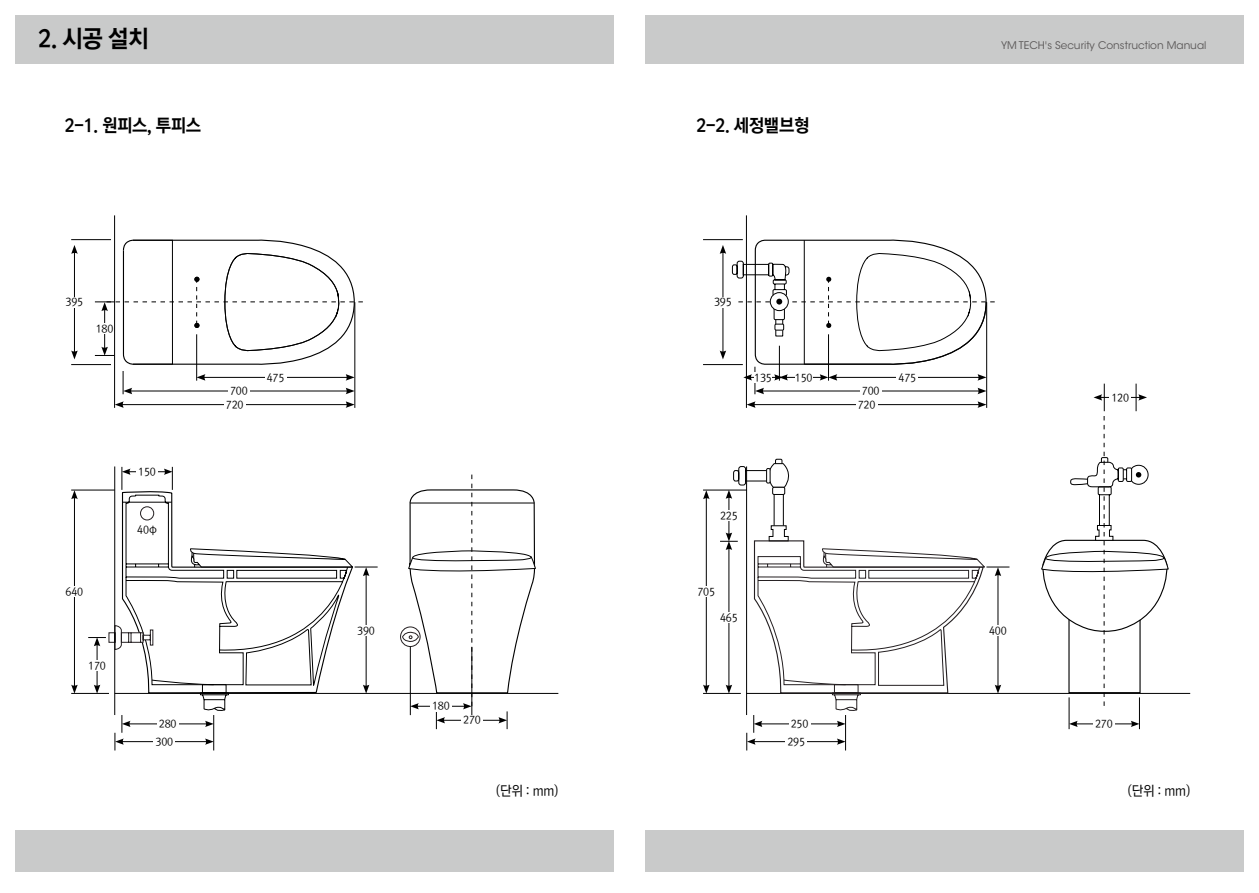
<style>
.page{position:relative;width:1259px;height:893px;background:#fff}
.page>*{position:absolute;margin:0;border:0;box-sizing:border-box;transform-origin:0 0}
.t1{font:24px "Rix M Go EB";color:#000;scale:.95 1}
.t2{font:18px "Rix M Go EB";letter-spacing:-.02em;color:#000;scale:.95 1}
.t3{font:13.5px "Rix M Go M";letter-spacing:-.02em;color:#000;scale:.95 1}
.t4{font:10.5px/13.6px "Rix M Go M";letter-spacing:-.02em;color:#000;text-align:center;scale:.95 1}
.t5{font:10.5px "ITC Avant Garde Std";color:#5a5757}
.s1{font-family:"Noto Sans CJ Kkr";font-weight:600}
</style>
<div class="page">
<hr style="left:74px;top:251px;width:1px;height:102px;background:#000">
<svg style="left:71px;top:245px;width:7px;height:9px"></svg>
<svg style="left:71px;top:350px;width:7px;height:9px"></svg>
<hr style="left:71px;top:239px;width:40px;height:1px;background:#000">
<hr style="left:71px;top:364px;width:40px;height:1px;background:#000">
<hr style="left:114px;top:215px;width:1px;height:193px;background:#000">
<hr style="left:354px;top:302px;width:1px;height:106px;background:#000">
<div style="left:66px;top:297px;width:17px;height:10px;background:#fff"></div>
<hr style="left:121px;top:404px;width:227px;height:1px;background:#000">
<svg style="left:346px;top:401px;width:9px;height:7px"></svg>
<svg style="left:115px;top:401px;width:9px;height:7px"></svg>
<div style="left:224px;top:399px;width:21px;height:11px;background:#fff"></div>
<div style="left:400px;top:627px;width:20px;height:20px;border:1px solid #241f21;border-radius:50%"></div>
<div style="left:402px;top:632px;width:16px;height:10px;border:1px solid #241f21;border-radius:50%"></div>
<hr style="left:74px;top:497px;width:1px;height:190px;background:#000">
<svg style="left:71px;top:491px;width:7px;height:8px"></svg>
<svg style="left:71px;top:685px;width:7px;height:8px"></svg>
<hr style="left:71px;top:490px;width:44px;height:1px;background:#000">
<hr style="left:71px;top:693px;width:38px;height:1px;background:#000">
<hr style="left:115px;top:693px;width:443px;height:1px;background:#000">
<hr style="left:114px;top:466px;width:1px;height:249px;background:#000">
<div style="left:66px;top:587px;width:17px;height:10px;background:#fff"></div>
<svg style="left:88px;top:467px;width:290px;height:283px"></svg>
<div style="left:88px;top:660px;width:18px;height:11px;background:#fff"></div>
<div style="left:157px;top:719px;width:21px;height:10px;background:#fff"></div>
<div style="left:136px;top:466px;width:22px;height:11px;background:#fff"></div>
<div style="left:154px;top:736px;width:21px;height:11px;background:#fff"></div>
<svg style="left:95px;top:237px;width:268px;height:157px"></svg>
<div style="left:140px;top:507px;width:14px;height:13px;border:1px solid #241f21;border-radius:50%"></div>
<svg style="left:408px;top:475px;width:132px;height:254px"></svg>
<div style="left:16px;top:15px;width:598px;height:49px;background:#c9caca"></div>
<div style="left:16px;top:830px;width:598px;height:42px;background:#c9caca"></div>
<hr style="left:471px;top:647px;width:1px;height:68px;background:#000">
<hr style="left:703px;top:239px;width:40px;height:1px;background:#000">
<hr style="left:703px;top:364px;width:40px;height:1px;background:#000">
<hr style="left:746px;top:215px;width:1px;height:193px;background:#000">
<hr style="left:986px;top:302px;width:1px;height:106px;background:#000">
<hr style="left:753px;top:404px;width:227px;height:1px;background:#000">
<svg style="left:977px;top:401px;width:9px;height:7px"></svg>
<svg style="left:746px;top:401px;width:9px;height:7px"></svg>
<div style="left:856px;top:399px;width:21px;height:11px;background:#fff"></div>
<hr style="left:706px;top:497px;width:1px;height:190px;background:#000">
<svg style="left:703px;top:491px;width:6px;height:8px"></svg>
<svg style="left:703px;top:685px;width:6px;height:8px"></svg>
<hr style="left:703px;top:490px;width:44px;height:1px;background:#000">
<hr style="left:703px;top:693px;width:38px;height:1px;background:#000">
<hr style="left:746px;top:693px;width:444px;height:1px;background:#000">
<hr style="left:746px;top:466px;width:1px;height:249px;background:#000">
<div style="left:697px;top:587px;width:18px;height:10px;background:#fff"></div>
<hr style="left:728px;top:548px;width:1px;height:139px;background:#000">
<svg style="left:725px;top:685px;width:7px;height:9px"></svg>
<hr style="left:728px;top:496px;width:1px;height:39px;background:#000">
<svg style="left:720px;top:532px;width:18px;height:18px"></svg>
<div style="left:720px;top:612px;width:18px;height:11px;background:#fff"></div>
<div style="left:720px;top:510px;width:18px;height:11px;background:#fff"></div>
<hr style="left:1139px;top:697px;width:1px;height:32px;background:#000">
<hr style="left:1068px;top:697px;width:1px;height:32px;background:#000">
<hr style="left:1075px;top:724px;width:58px;height:1px;background:#000">
<svg style="left:1130px;top:721px;width:9px;height:6px"></svg>
<svg style="left:1069px;top:721px;width:8px;height:6px"></svg>
<div style="left:1093px;top:719px;width:21px;height:10px;background:#fff"></div>
<svg style="left:725px;top:458px;width:65px;height:41px"></svg>
<div style="left:766px;top:468px;width:4px;height:15px;border:1px solid #000"></div>
<div style="left:772px;top:487px;width:12px;height:7px;background:#fff"></div>
<div style="left:772px;top:487px;width:13px;height:8px;border:1px solid #000"></div>
<hr style="left:773px;top:494px;width:1px;height:32px;background:#000">
<hr style="left:783px;top:494px;width:1px;height:32px;background:#000">
<svg style="left:746px;top:525px;width:263px;height:225px"></svg>
<svg style="left:1041px;top:384px;width:131px;height:322px"></svg>
<svg style="left:719px;top:237px;width:275px;height:157px"></svg>
<div style="left:645px;top:15px;width:598px;height:49px;background:#c9caca"></div>
<div style="left:645px;top:830px;width:598px;height:42px;background:#c9caca"></div>
<h1 class="t1" style="left:38px;top:26px;width:118px">2. 시공 설치</h1>
<h2 class="t2" style="left:64px;top:116px;width:145px">2-1. 원피스, 투피스</h2>
<p class="t4" style="left:66px;top:295px;width:20px">395</p>
<p class="t4" style="left:96px;top:322px;width:20px">180</p>
<p class="t4" style="left:66px;top:585px;width:20px">640</p>
<p class="t4" style="left:88px;top:659px;width:20px">170</p>
<p class="t4" style="left:138px;top:465px;width:20px">150</p>
<p class="t4" style="left:137px;top:523px;width:23px">40<span class="s1">φ</span></p>
<p class="t4" style="left:159px;top:717px;width:20px">280</p>
<p class="t4" style="left:156px;top:735px;width:20px">300</p>
<p class="t4" style="left:226px;top:384px;width:25px">700<br>720</p>
<p class="t4" style="left:267px;top:371px;width:20px">475</p>
<p class="t4" style="left:357px;top:624px;width:20px">390</p>
<p class="t4" style="left:432px;top:699px;width:20px">180</p>
<p class="t4" style="left:463px;top:713px;width:20px">270</p>
<p class="t3" style="left:496px;top:783px;width:67px">(단위 : mm)</p>
<h2 class="t2" style="left:696px;top:116px;width:121px">2-2. 세정밸브형</h2>
<p class="t4" style="left:714px;top:295px;width:20px">395</p>
<p class="t4" style="left:754px;top:371px;width:20px">135</p>
<p class="t4" style="left:795px;top:371px;width:20px">150</p>
<p class="t4" style="left:720px;top:509px;width:20px">225</p>
<p class="t4" style="left:697px;top:585px;width:20px">705</p>
<p class="t4" style="left:720px;top:610px;width:20px">465</p>
<p class="t4" style="left:857px;top:384px;width:25px">700<br>720</p>
<p class="t4" style="left:898px;top:371px;width:20px">475</p>
<p class="t5" style="left:1001px;top:39px;width:207px">YM TECH's Security Construction Manual</p>
<p class="t4" style="left:989px;top:624px;width:20px">400</p>
<p class="t4" style="left:1111px;top:391px;width:20px">120</p>
<p class="t4" style="left:791px;top:717px;width:20px">250</p>
<p class="t4" style="left:1095px;top:717px;width:20px">270</p>
<p class="t4" style="left:787px;top:735px;width:20px">295</p>
<p class="t3" style="left:1128px;top:783px;width:67px">(단위 : mm)</p>
</div>
